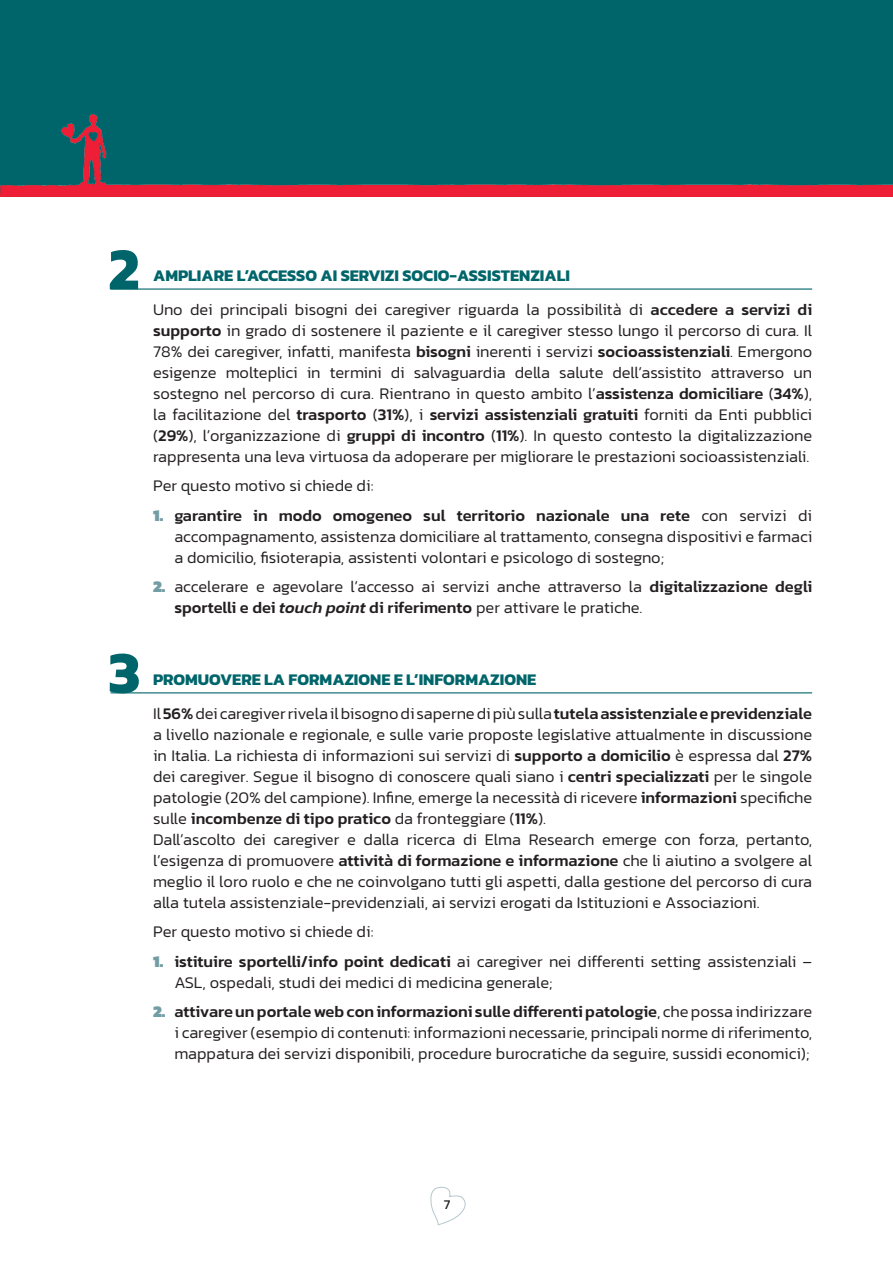
<style>
.page{position:relative;width:893px;height:1263px;background:#fff}
.page>*{position:absolute;margin:0;border:0;box-sizing:border-box;transform-origin:0 0}
.t1{font:700 60px "Kanit";color:#00656a}
.t2{font:300 16.5px/21px "Kanit";color:#231f20;text-align:justify}
.t3{font:700 16.5px "Kanit";color:#00656a}
.t4{font:13.5px "Kanit";color:#231f20}
.s1{font-weight:500}
.s2{font-weight:900;color:#739da4}
.s3{font-weight:500;font-style:italic}
</style>
<div class="page">
<div style="left:0;top:0;width:893px;height:193px;background:#00656a"></div>
<img style="left:1px;top:114px;width:892px;height:82px">
<svg style="left:430px;top:1186px;width:36px;height:40px"></svg>
<hr style="left:111px;top:288px;width:701px;height:2px;background:#00656a">
<hr style="left:111px;top:692px;width:701px;height:1px;background:#00656a">
<p class="t1" style="left:108px;top:222px;width:33px">2</p>
<p class="t3" style="left:153px;top:263px;width:418px">AMPLIARE L’ACCESSO AI SERVIZI SOCIO-ASSISTENZIALI</p>
<p class="t2" style="left:153px;top:299px;width:661px">Uno dei principali bisogni dei caregiver riguarda la possibilità di <span class="s1">accedere a servizi di supporto</span> in grado di sostenere il paziente e il caregiver stesso lungo il percorso di cura. Il 78% dei caregiver, infatti, manifesta <span class="s1">bisogni</span> inerenti i servizi <span class="s1">socioassistenziali</span>. Emergono esigenze molteplici in termini di salvaguardia della salute dell’assistito attraverso un sostegno nel percorso di cura. Rientrano in questo ambito l’<span class="s1">assistenza domiciliare</span> (<span class="s1">34%</span>), la facilitazione del <span class="s1">trasporto</span> (<span class="s1">31%</span>), i <span class="s1">servizi assistenziali gratuiti</span> forniti da Enti pubblici (<span class="s1">29%</span>), l’organizzazione di <span class="s1">gruppi di incontro</span> (<span class="s1">11%</span>). In questo contesto la digitalizzazione rappresenta una leva virtuosa da adoperare per migliorare le prestazioni socioassistenziali.</p>
<p class="t2" style="left:153px;top:475px;width:222px">Per questo motivo si chiede di:</p>
<p class="t2" style="left:174px;top:505px;width:639px;text-indent:-21px"><span class="s2">1.</span> <span class="s1">garantire in modo omogeneo sul territorio nazionale una rete</span> con servizi di accompagnamento, assistenza domiciliare al trattamento, consegna dispositivi e farmaci a domicilio, fisioterapia, assistenti volontari e psicologo di sostegno;</p>
<p class="t2" style="left:174px;top:576px;width:639px;text-indent:-21px"><span class="s2">2.</span> accelerare e agevolare l’accesso ai servizi anche attraverso la <span class="s1">digitalizzazione degli sportelli e dei</span> <span class="s3">touch point</span> <span class="s1">di riferimento</span> per attivare le pratiche.</p>
<p class="t1" style="left:108px;top:626px;width:34px">3</p>
<p class="t3" style="left:153px;top:666px;width:385px">PROMUOVERE LA FORMAZIONE E L’INFORMAZIONE</p>
<p class="t2" style="left:153px;top:702px;width:661px">Il <span class="s1">56%</span> dei caregiver rivela il bisogno di saperne di più sulla <span class="s1">tutela assistenziale e previdenziale </span>a livello nazionale e regionale, e sulle varie proposte legislative attualmente in discussione in Italia. La richiesta di informazioni sui servizi di <span class="s1">supporto a domicilio</span> è espressa dal <span class="s1">27% </span>dei caregiver. Segue il bisogno di conoscere quali siano i <span class="s1">centri specializzati</span> per le singole patologie (20% del campione). Infine, emerge la necessità di ricevere <span class="s1">informazioni</span> specifiche sulle <span class="s1">incombenze di tipo pratico</span> da fronteggiare (<span class="s1">11%</span>).</p>
<p class="t2" style="left:153px;top:828px;width:661px">Dall’ascolto dei caregiver e dalla ricerca di Elma Research emerge con forza, pertanto, l’esigenza di promuovere <span class="s1">attività di formazione e informazione</span> che li aiutino a svolgere al meglio il loro ruolo e che ne coinvolgano tutti gli aspetti, dalla gestione del percorso di cura alla tutela assistenziale-previdenziali, ai servizi erogati da Istituzioni e Associazioni.</p>
<p class="t2" style="left:153px;top:921px;width:222px">Per questo motivo si chiede di:</p>
<p class="t2" style="left:174px;top:950px;width:639px;text-indent:-21px"><span class="s2">1.</span> <span class="s1">istituire sportelli/info point dedicati</span> ai caregiver nei differenti setting assistenziali –<br>ASL, ospedali, studi dei medici di medicina generale;</p>
<p class="t2" style="left:174px;top:1001px;width:639px;text-indent:-21px"><span class="s2">2.</span> <span class="s1">attivare un portale web con informazioni sulle differenti patologie</span>, che possa indirizzare i caregiver (esempio di contenuti: informazioni necessarie, principali norme di riferimento, mappatura dei servizi disponibili, procedure burocratiche da seguire, sussidi economici);</p>
<p class="t4" style="left:444px;top:1194px;width:8px">7</p>
</div>
